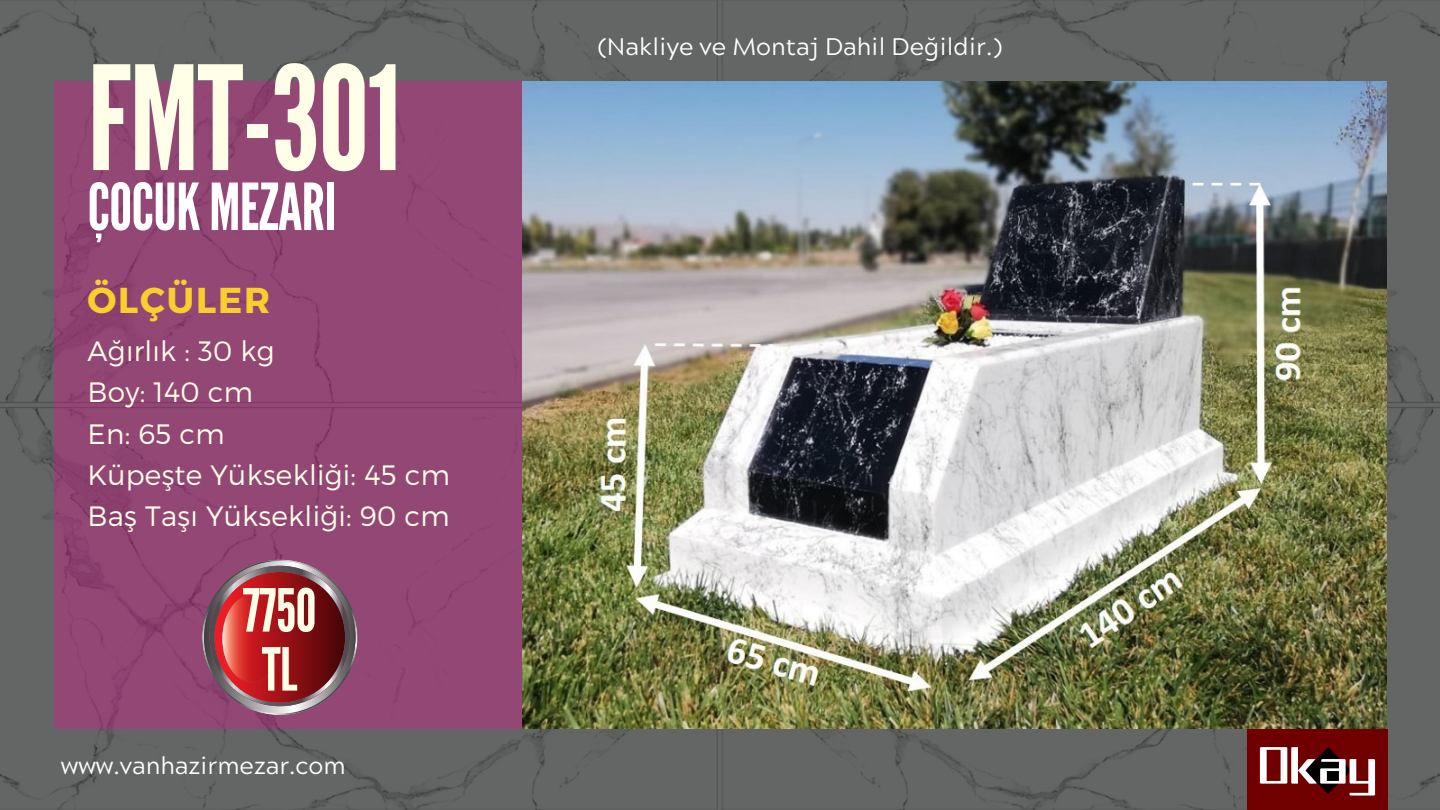
<style>
.page{position:relative;width:1440px;height:810px;background:#646665}
.page>*{position:absolute;margin:0;border:0;box-sizing:border-box;transform-origin:0 0}
.t1{font:144px "League Gothic";letter-spacing:-.01em;color:#fffee6}
.t2{font:64.6px "League Gothic";letter-spacing:-.01em;color:#fff}
.t3{font:59.2px/59px "League Gothic";letter-spacing:-.01em;color:#fffee6;text-align:center}
.t4{font:700 36px "Montserrat";letter-spacing:.05em;color:#f8cf2c}
.t5{font:300 28px/41.1px "Montserrat";letter-spacing:.01em;color:#fffee6}
.t6{font:24px "Acherus Grotesque";color:#fff}
</style>
<div class="page">
<div style="left:54px;top:81px;width:615px;height:648px;background:#924775"></div>
<img style="left:522px;top:81px;width:864px;height:648px">
<svg style="left:202px;top:560px;width:156px;height:155px"></svg>
<img style="left:222px;top:595px;width:59px;height:87px;border-radius:50%">
<img style="left:1247px;top:729px;width:141px;height:81px">
<h4 class="t1" style="left:88px;top:35px;width:315px">FMT-301</h4>
<h5 class="t2" style="left:88px;top:170px;width:250px">ÇOCUK MEZARI</h5>
<h3 class="t4" style="left:88px;top:276px;width:184px">ÖLÇÜLER</h3>
<p class="t5" style="left:88px;top:329px;width:364px">Ağırlık : 30 kg<br>Boy: 140 cm<br>En: 65 cm<br>Küpeşte Yüksekliği: 45 cm<br>Baş Taşı Yüksekliği: 90 cm</p>
<p class="t3" style="left:243px;top:582px;width:75px">7750<br>TL</p>
<p class="t6" style="left:61px;top:756px;width:286px">www.vanhazirmezar.com</p>
<h2 class="t6" style="left:598px;top:37px;width:406px">(Nakliye ve Montaj Dahil Değildir.)</h2>
</div>
